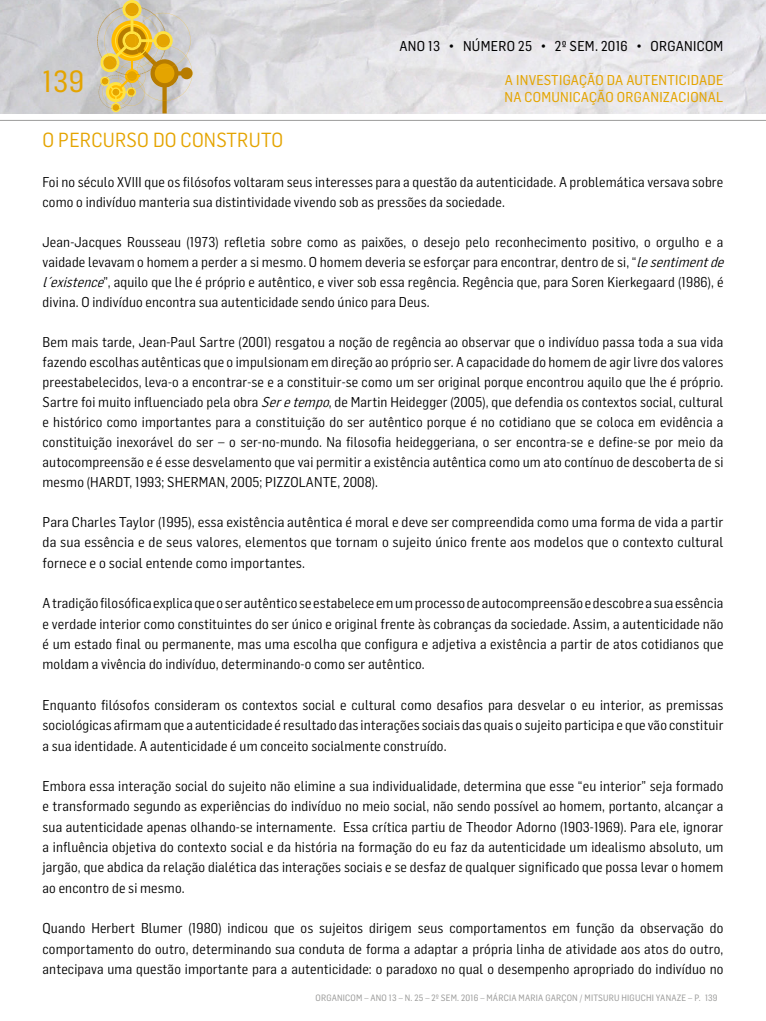
<style>
.page{position:relative;width:766px;height:1021px;background:#fff}
.page>*{position:absolute;margin:0;border:0;box-sizing:border-box;transform-origin:0 0}
.t1{font:30px "Flama Semicondensed Basic";color:#e4a400}
.t2{font:20px "Flama Semicondensed";letter-spacing:.01em;color:#e4a400}
.t3{font:14px/20.3px "Flama Semicondensed";letter-spacing:.01em;color:#000;text-align:justify}
.t4{font:14px/16.8px "Flama Semicondensed Basic";letter-spacing:.02em;color:#e4a400}
.t5{font:14px "Flama Semicondensed Basic";letter-spacing:.02em;color:#000}
.t6{font:9px "Flama Semicondensed Basic";letter-spacing:.02em;color:#9d9d9c}
.s1{font-style:italic}
</style>
<div class="page">
<img style="left:0;top:0;width:765px;height:113px">
<hr style="left:0;top:120px;width:765px;height:1px;background:#9d9d9c">
<svg style="left:97px;top:0;width:95px;height:113px;background:#d3c088"></svg>
<p class="t5" style="left:399px;top:37px;width:325px">ANO 13 • NÚMERO 25 • 2º SEM. 2016 • ORGANICOM</p>
<p class="t4" style="left:504px;top:71px;width:220px">A INVESTIGAÇÃO DA AUTENTICIDADE<br>NA COMUNICAÇÃO ORGANIZACIONAL</p>
<h1 class="t1" style="left:43px;top:62px;width:43px">139</h1>
<h2 class="t2" style="left:43px;top:127px;width:242px">O PERCURSO DO CONSTRUTO</h2>
<p class="t3" style="left:43px;top:171px;width:682px;line-height:20px">Foi no século XVIII que os filósofos voltaram seus interesses para a questão da autenticidade. A problemática versava sobre como o indivíduo manteria sua distintividade vivendo sob as pressões da sociedade.</p>
<p class="t3" style="left:43px;top:231px;width:686px;line-height:20px;text-align:left">Jean-Jacques Rousseau (1973) refletia sobre como as paixões, o desejo pelo reconhecimento positivo, o orgulho e a vaidade levavam o homem a perder a si mesmo. O homem deveria se esforçar para encontrar, dentro de si, “<span class="s1">lesentimentde l´existence</span>”, aquilo que lhe é próprio e autêntico, e viver sob essa regência. Regência que, para Soren Kierkegaard (1986), é divina. O indivíduo encontra sua autenticidade sendo único para Deus.</p>
<p class="t3" style="left:43px;top:331px;width:682px;line-height:20px">Bem mais tarde, Jean-Paul Sartre (2001) resgatou a noção de regência ao observar que o indivíduo passa toda a sua vida fazendo escolhas autênticas que o impulsionam em direção ao próprio ser. A capacidade do homem de agir livre dos valores preestabelecidos, leva-o a encontrar-se e a constituir-se como um ser original porque encontrou aquilo que lhe é próprio.<br>Sartre foi muito influenciado pela obra <span class="s1">Seretempo</span>, de Martin Heidegger (2005), que defendia os contextos social, cultural e histórico como importantes para a constituição do ser autêntico porque é no cotidiano que se coloca em evidência a constituição inexorável do ser – o ser-no-mundo. Na filosofia heideggeriana, o ser encontra-se e define-se por meio da autocompreensão e é esse desvelamento que vai permitir a existência autêntica como um ato contínuo de descoberta de si mesmo (HARDT, 1993; SHERMAN, 2005; PIZZOLANTE, 2008).</p>
<p class="t3" style="left:43px;top:511px;width:682px">Para Charles Taylor (1995), essa existência autêntica é moral e deve ser compreendida como uma forma de vida a partir da sua essência e de seus valores, elementos que tornam o sujeito único frente aos modelos que o contexto cultural fornece e o social entende como importantes.</p>
<p class="t3" style="left:43px;top:592px;width:682px">A tradição filosófica explica que o ser autêntico se estabelece em um processo de autocompreensão e descobre a sua essência e verdade interior como constituintes do ser único e original frente às cobranças da sociedade. Assim, a autenticidade não é um estado final ou permanente, mas uma escolha que configura e adjetiva a existência a partir de atos cotidianos que moldam a vivência do indivíduo, determinando-o como ser autêntico.</p>
<p class="t3" style="left:43px;top:694px;width:682px">Enquanto filósofos consideram os contextos social e cultural como desafios para desvelar o eu interior, as premissas sociológicas afirmam que a autenticidade é resultado das interações sociais das quais o sujeito participa e que vão constituir a sua identidade. A autenticidade é um conceito socialmente construído.</p>
<p class="t3" style="left:43px;top:775px;width:682px">Embora essa interação social do sujeito não elimine a sua individualidade, determina que esse “eu interior” seja formado e transformado segundo as experiências do indivíduo no meio social, não sendo possível ao homem, portanto, alcançar a sua autenticidade apenas olhando-se internamente. Essa crítica partiu de Theodor Adorno (1903-1969). Para ele, ignorar a influência objetiva do contexto social e da história na formação do eu faz da autenticidade um idealismo absoluto, um jargão, que abdica da relação dialética das interações sociais e se desfaz de qualquer significado que possa levar o homem ao encontro de si mesmo.</p>
<p class="t3" style="left:43px;top:917px;width:682px">Quando Herbert Blumer (1980) indicou que os sujeitos dirigem seus comportamentos em função da observação do comportamento do outro, determinando sua conduta de forma a adaptar a própria linha de atividade aos atos do outro, antecipava uma questão importante para a autenticidade: o paradoxo no qual o desempenho apropriado do indivíduo no</p>
<p class="t6" style="left:315px;top:992px;width:403px">ORGANICOM – ANO 13 – N. 25 – 2º SEM. 2016 – MÁRCIA MARIA GARÇON / MITSURU HIGUCHI YANAZE – P. 139</p>
</div>
